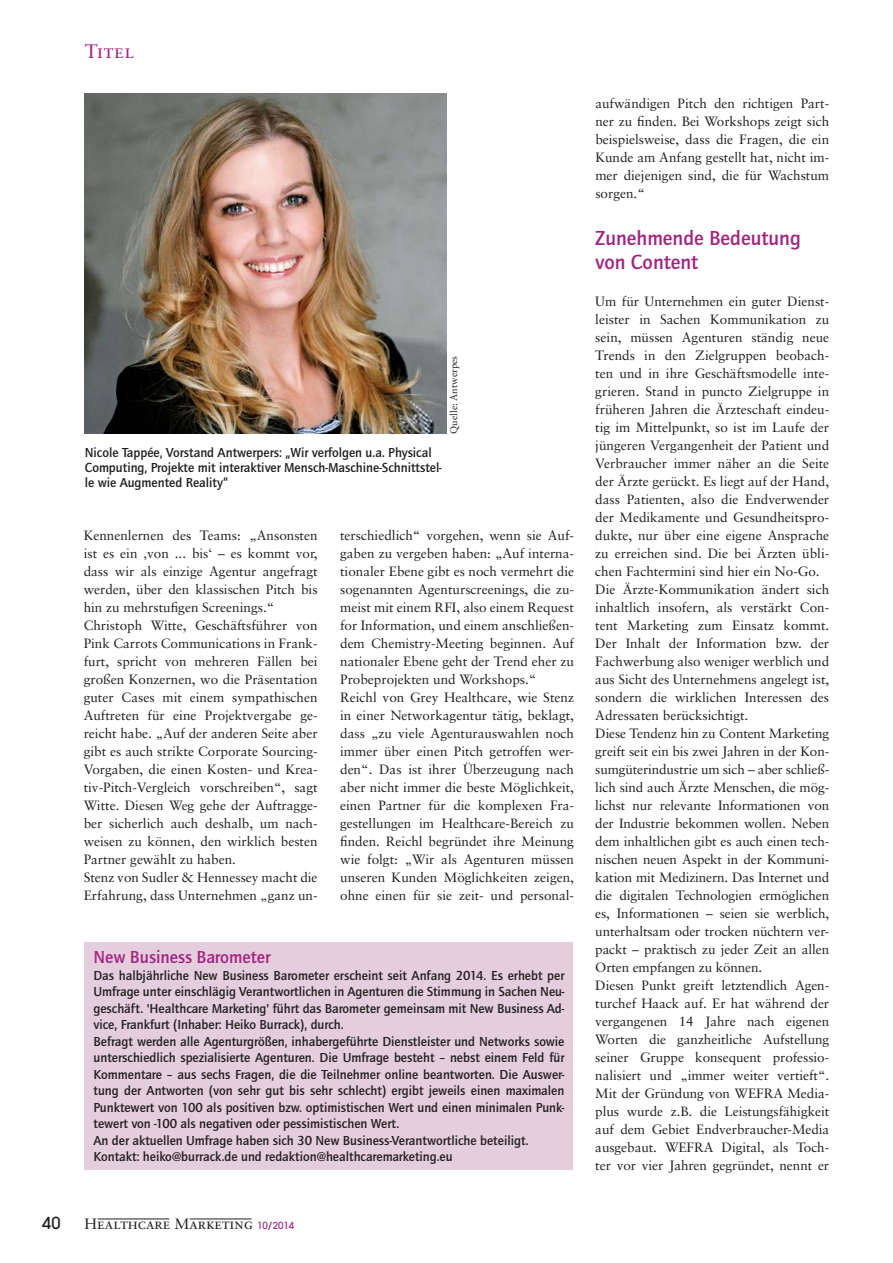
<style>
.page{position:relative;width:893px;height:1263px;background:#fff}
.page>*{position:absolute;margin:0;border:0;box-sizing:border-box;transform-origin:0 0}
.t1{font:500 21px/24px "Quay Sans ITC Std";color:#a22480}
.t2{font:19.5px "Sabon Roman SC";letter-spacing:.025em;color:#a22480}
.t3{font:500 18px "Quay Sans ITC Std";color:#a22480}
.t4{font:500 16.5px "Avant Garde";color:#231f20}
.t5{font:15px "Sabon Roman SC";color:#231f20}
.t6{font:13.5px/18px "Sabon";color:#231f20}
.t7{font:500 13.5px/16.5px "Quay Sans ITC Std";color:#231f20}
.t8{font:9.75px "Sabon";color:#231f20}
.s1{font-family:"Avant Garde";font-weight:500;font-size:9.75px;color:#a22480}
</style>
<div class="page">
<hr style="left:98px;top:1219px;width:71px;height:1px;background:#231f20">
<hr style="left:190px;top:1219px;width:62px;height:1px;background:#231f20">
<div style="left:85px;top:942px;width:488px;height:228px;background:#e4cddd"></div>
<img style="left:85px;top:94px;width:361px;height:340px">
<h2 class="t2" style="left:85px;top:43px;width:50px">Titel</h2>
<p class="t8" style="left:450px;top:434px;width:79px;rotate:-90deg">Quelle: Antwerpes</p>
<p class="t7" style="left:85px;top:446px;width:359px;line-height:15px">Nicole Tappée, Vorstand Antwerpers: „Wir verfolgen u.a. Physical<br>Computing, Projekte mit interaktiver Mensch-Maschine-Schnittstel&shy;le wie Augmented Reality“</p>
<p class="t6" style="left:84px;top:528px;width:235px">Kennenlernen des Teams: „Ansonsten ist es ein ‚von ... bis‘ – es kommt vor, dass wir als einzige Agentur angefragt werden, über den klassischen Pitch bis hin zu mehrstufigen Screenings.“ Christoph Witte, Geschäftsführer von Pink Carrots Communications in Frank&shy;furt, spricht von mehreren Fällen bei großen Konzernen, wo die Präsentation guter Cases mit einem sympathischen Auftreten für eine Projektvergabe ge&shy;reicht habe. „Auf der anderen Seite aber gibt es auch strikte Corporate Sourcing-Vorgaben, die einen Kosten- und Krea&shy;tiv-Pitch-Vergleich vorschreiben“, sagt Witte. Diesen Weg gehe der Auftragge&shy;ber sicherlich auch deshalb, um nach&shy;weisen zu können, den wirklich besten Partner gewählt zu haben.<br>Stenz von Sudler &amp; Hennessey macht die Erfahrung, dass Unternehmen „ganz un-</p>
<p class="t6" style="left:340px;top:527px;width:235px">terschiedlich“ vorgehen, wenn sie Auf&shy;gaben zu vergeben haben: „Auf interna&shy;tionaler Ebene gibt es noch vermehrt die sogenannten Agenturscreenings, die zu&shy;meist mit einem RFI, also einem Request for Information, und einem anschließen&shy;dem Chemistry-Meeting beginnen. Auf nationaler Ebene geht der Trend eher zu Probeprojekten und Workshops.“ Reichl von Grey Healthcare, wie Stenz in einer Networkagentur tätig, beklagt, dass „zu viele Agenturauswahlen noch immer über einen Pitch getroffen wer&shy;den“. Das ist ihrer Überzeugung nach aber nicht immer die beste Möglichkeit, einen Partner für die komplexen Fra&shy;gestellungen im Healthcare-Bereich zu finden. Reichl begründet ihre Meinung wie folgt: „Wir als Agenturen müssen unseren Kunden Möglichkeiten zeigen, ohne einen für sie zeit- und personal-</p>
<h3 class="t3" style="left:93px;top:950px;width:179px">New Business Barometer</h3>
<p class="t7" style="left:93px;top:968px;width:472px">Das halbjährliche New Business Barometer erscheint seit Anfang 2014. Es erhebt per Umfrage unter einschlägig Verantwortlichen in Agenturen die Stimmung in Sachen Neu&shy;geschäft. 'Healthcare Marketing' führt das Barometer gemeinsam mit New Business Ad&shy;vice, Frankfurt (Inhaber: Heiko Burrack), durch.<br>Befragt werden alle Agenturgrößen, inhabergeführte Dienstleister und Networks sowie unterschiedlich spezialisierte Agenturen. Die Umfrage besteht – nebst einem Feld für Kommentare – aus sechs Fragen, die die Teilnehmer online beantworten. Die Auswer&shy;tung der Antworten (von sehr gut bis sehr schlecht) ergibt jeweils einen maximalen Punktewert von 100 als positiven bzw. optimistischen Wert und einen minimalen Punk&shy;tewert von -100 als negativen oder pessimistischen Wert.<br>An der aktuellen Umfrage haben sich 30 New Business-Verantwortliche beteiligt.<br>Kontakt: heiko@burrack.de und redaktion@healthcaremarketing.eu</p>
<p class="t4" style="left:42px;top:1217px;width:20px">40</p>
<p class="t5" style="left:85px;top:1218px;width:211px">Healthcare Marketing <span class="s1">10/2014</span></p>
<p class="t6" style="left:595px;top:95px;width:235px;text-align:justify">aufwändigen Pitch den richtigen Part&shy;ner zu finden. Bei Workshops zeigt sich beispielsweise, dass die Fragen, die ein Kunde am Anfang gestellt hat, nicht im&shy;mer diejenigen sind, die für Wachstum sorgen.“</p>
<h1 class="t1" style="left:595px;top:228px;width:207px">Zunehmende Bedeutung von Content</h1>
<p class="t6" style="left:595px;top:294px;width:235px">Um für Unternehmen ein guter Dienst&shy;leister in Sachen Kommunikation zu sein, müssen Agenturen ständig neue Trends in den Zielgruppen beobach&shy;ten und in ihre Geschäftsmodelle inte&shy;grieren. Stand in puncto Zielgruppe in früheren Jahren die Ärzteschaft eindeu&shy;tig im Mittelpunkt, so ist im Laufe der jüngeren Vergangenheit der Patient und Verbraucher immer näher an die Seite der Ärzte gerückt. Es liegt auf der Hand, dass Patienten, also die Endverwender der Medikamente und Gesundheitspro&shy;dukte, nur über eine eigene Ansprache zu erreichen sind. Die bei Ärzten übli&shy;chen Fachtermini sind hier ein No-Go.<br>Die Ärzte-Kommunikation ändert sich inhaltlich insofern, als verstärkt Con&shy;tent Marketing zum Einsatz kommt.<br>Der Inhalt der Information bzw. der Fachwerbung also weniger werblich und aus Sicht des Unternehmens angelegt ist, sondern die wirklichen Interessen des Adressaten berücksichtigt.<br>Diese Tendenz hin zu Content Marketing greift seit ein bis zwei Jahren in der Kon&shy;sumgüterindustrie um sich – aber schließ&shy;lich sind auch Ärzte Menschen, die mög&shy;lichst nur relevante Informationen von der Industrie bekommen wollen. Neben dem inhaltlichen gibt es auch einen tech&shy;nischen neuen Aspekt in der Kommuni&shy;kation mit Medizinern. Das Internet und die digitalen Technologien ermöglichen es, Informationen – seien sie werblich, unterhaltsam oder trocken nüchtern ver&shy;packt – praktisch zu jeder Zeit an allen Orten empfangen zu können.<br>Diesen Punkt greift letztendlich Agen&shy;turchef Haack auf. Er hat während der vergangenen 14 Jahre nach eigenen Worten die ganzheitliche Aufstellung seiner Gruppe konsequent professio&shy;nalisiert und „immer weiter vertieft“.<br>Mit der Gründung von WEFRA Media&shy;plus wurde z.B. die Leistungsfähigkeit auf dem Gebiet Endverbraucher-Media ausgebaut. WEFRA Digital, als Toch&shy;ter vor vier Jahren gegründet, nennt er</p>
</div>
